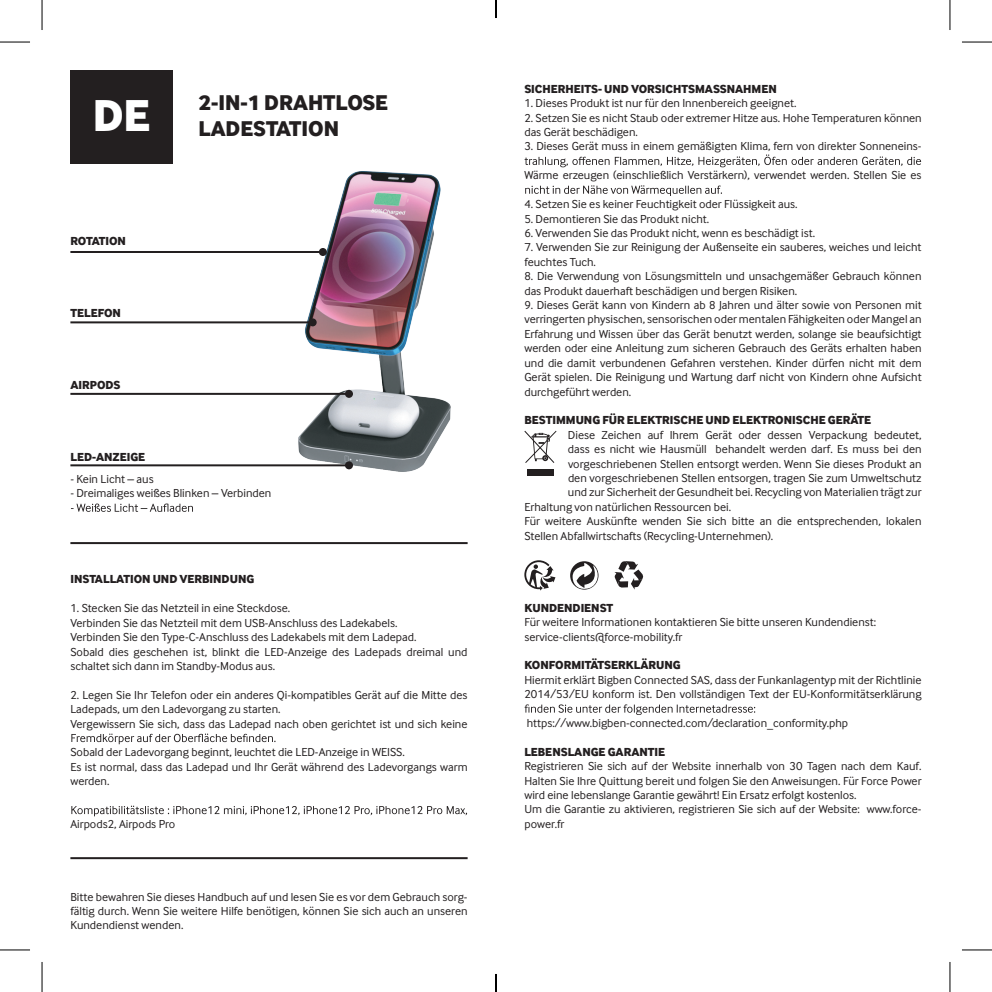
<style>
.page{position:relative;width:992px;height:992px;background:#fff}
.page>*{position:absolute;margin:0;border:0;box-sizing:border-box;transform-origin:0 0}
.t1{font:800 22px/26.4px "Inter Face";color:#231f20}
.t2{font:12px/14.4px "Inter Face";color:#231f20}
.t3{font:800 12px "Inter Face";color:#231f20}
</style>
<div class="page">
<svg style="left:71px;top:733px;width:204px;height:11px"></svg>
<svg style="left:71px;top:805px;width:396px;height:11px"></svg>
<div style="left:527px;top:469px;width:26px;height:7px;background:#231f20"></div>
<svg style="left:524px;top:430px;width:32px;height:33px"></svg>
<div style="left:70px;top:70px;width:103px;height:94px;background:#231f20"></div>
<svg style="left:71px;top:503px;width:122px;height:8px"></svg>
<img style="left:276px;top:171px;width:175px;height:301px">
<hr style="left:70px;top:251px;width:253px;height:2px;background:#231f20">
<div style="left:319px;top:248px;width:8px;height:8px;background:#231f20;border-radius:50%"></div>
<hr style="left:70px;top:321px;width:242px;height:2px;background:#231f20">
<div style="left:308px;top:318px;width:8px;height:8px;background:#231f20;border-radius:50%"></div>
<hr style="left:70px;top:393px;width:279px;height:2px;background:#231f20">
<div style="left:345px;top:390px;width:8px;height:8px;background:#231f20;border-radius:50%"></div>
<hr style="left:70px;top:464px;width:279px;height:2px;background:#231f20">
<div style="left:345px;top:461px;width:8px;height:8px;background:#231f20;border-radius:50%"></div>
<svg style="left:524px;top:154px;width:396px;height:13px"></svg>
<svg style="left:525px;top:185px;width:196px;height:11px"></svg>
<svg style="left:524px;top:704px;width:231px;height:10px"></svg>
<hr style="left:70px;top:856px;width:397px;height:2px;background:#231f20">
<hr style="left:70px;top:542px;width:397px;height:2px;background:#231f20">
<svg style="left:570px;top:561px;width:29px;height:29px"></svg>
<svg style="left:614px;top:561px;width:30px;height:28px"></svg>
<svg style="left:524px;top:560px;width:31px;height:30px"></svg>
<hr style="left:0;top:42px;width:30px;height:1px;background:#000">
<hr style="left:961px;top:42px;width:30px;height:1px;background:#000">
<hr style="left:0;top:949px;width:30px;height:1px;background:#000">
<hr style="left:961px;top:949px;width:30px;height:1px;background:#000">
<hr style="left:42px;top:0;width:1px;height:30px;background:#000">
<hr style="left:42px;top:961px;width:1px;height:30px;background:#000">
<hr style="left:949px;top:0;width:1px;height:30px;background:#000">
<hr style="left:949px;top:961px;width:1px;height:30px;background:#000">
<svg style="left:495px;top:0;width:1px;height:18px"></svg>
<svg style="left:495px;top:974px;width:1px;height:17px"></svg>
<h1 class="t1" style="left:93px;top:89px;width:297px;text-indent:106px">2-IN-1 DRAHTLOSE<br><sup>DE</sup> LADESTATION</h1>
<p class="t3" style="left:70px;top:233px;width:57px">ROTATION</p>
<p class="t3" style="left:70px;top:305px;width:52px">TELEFON</p>
<p class="t3" style="left:70px;top:377px;width:52px">AIRPODS</p>
<p class="t3" style="left:70px;top:449px;width:76px">LED-ANZEIGE</p>
<p class="t2" style="left:70px;top:471px;width:85px">- Kein Licht – aus</p>
<p class="t2" style="left:70px;top:486px;width:202px">- Dreimaliges weißes Blinken – Verbinden</p>
<p class="t3" style="left:70px;top:572px;width:185px">INSTALLATION UND VERBINDUNG</p>
<p class="t2" style="left:70px;top:600px;width:398px">1. Stecken Sie das Netzteil in eine Steckdose.<br>Verbinden Sie das Netzteil mit dem USB-Anschluss des Ladekabels.<br>Verbinden Sie den Type-C-Anschluss des Ladekabels mit dem Ladepad.<br>Sobald dies geschehen ist, blinkt die LED-Anzeige des Ladepads dreimal und schaltet sich dann im Standby-Modus aus.</p>
<p class="t2" style="left:70px;top:687px;width:398px">2. Legen Sie Ihr Telefon oder ein anderes Qi-kompatibles Gerät auf die Mitte des<br>Ladepads, um den Ladevorgang zu starten.<br>Vergewissern Sie sich, dass das Ladepad nach oben gerichtet ist und sich keine</p>
<p class="t2" style="left:70px;top:744px;width:398px">Sobald der Ladevorgang beginnt, leuchtet die LED-Anzeige in WEISS.<br>Es ist normal, dass das Ladepad und Ihr Gerät während des Ladevorgangs warm werden.</p>
<p class="t2" style="left:70px;top:816px;width:106px">Airpods2, Airpods Pro</p>
<p class="t2" style="left:70px;top:888px;width:398px;text-align:justify">Bitte bewahren Sie dieses Handbuch auf und lesen Sie es vor dem Gebrauch sorg&shy;fältig durch. Wenn Sie weitere Hilfe benötigen, können Sie sich auch an unseren Kundendienst wenden.</p>
<p class="t3" style="left:524px;top:81px;width:254px">SICHERHEITS- UND VORSICHTSMASSNAHMEN</p>
<p class="t2" style="left:524px;top:96px;width:273px">1. Dieses Produkt ist nur für den Innenbereich geeignet.</p>
<p class="t2" style="left:524px;top:110px;width:399px">2. Setzen Sie es nicht Staub oder extremer Hitze aus. Hohe Temperaturen können das Gerät beschädigen.</p>
<p class="t2" style="left:524px;top:139px;width:398px">3. Dieses Gerät muss in einem gemäßigten Klima, fern von direkter Sonneneins-</p>
<p class="t2" style="left:524px;top:168px;width:398px">Wärme erzeugen (einschließlich Verstärkern), verwendet werden. Stellen Sie es</p>
<p class="t2" style="left:524px;top:197px;width:274px">4. Setzen Sie es keiner Feuchtigkeit oder Flüssigkeit aus.</p>
<p class="t2" style="left:524px;top:211px;width:186px">5. Demontieren Sie das Produkt nicht.</p>
<p class="t2" style="left:524px;top:225px;width:292px">6. Verwenden Sie das Produkt nicht, wenn es beschädigt ist.</p>
<p class="t2" style="left:524px;top:240px;width:398px">7. Verwenden Sie zur Reinigung der Außenseite ein sauberes, weiches und leicht feuchtes Tuch.</p>
<p class="t2" style="left:524px;top:269px;width:398px">8. Die Verwendung von Lösungsmitteln und unsachgemäßer Gebrauch können das Produkt dauerhaft beschädigen und bergen Risiken.</p>
<p class="t2" style="left:524px;top:297px;width:398px;text-align:justify">9. Dieses Gerät kann von Kindern ab 8 Jahren und älter sowie von Personen mit verringerten physischen, sensorischen oder mentalen Fähigkeiten oder Mangel an Erfahrung und Wissen über das Gerät benutzt werden, solange sie beaufsichtigt werden oder eine Anleitung zum sicheren Gebrauch des Geräts erhalten haben und die damit verbundenen Gefahren verstehen. Kinder dürfen nicht mit dem Gerät spielen. Die Reinigung und Wartung darf nicht von Kindern ohne Aufsicht durchgeführt werden.</p>
<p class="t3" style="left:524px;top:413px;width:348px">BESTIMMUNG FÜR ELEKTRISCHE UND ELEKTRONISCHE GERÄTE</p>
<p class="t2" style="left:567px;top:427px;width:355px">Diese Zeichen auf Ihrem Gerät oder dessen Verpackung bedeutet,</p>
<p class="t2" style="left:567px;top:441px;width:355px">dass es nicht wie Hausmüll behandelt werden darf. Es muss bei den</p>
<p class="t2" style="left:567px;top:456px;width:355px">vorgeschriebenen Stellen entsorgt werden. Wenn Sie dieses Produkt an</p>
<p class="t2" style="left:567px;top:470px;width:355px">den vorgeschriebenen Stellen entsorgen, tragen Sie zum Umweltschutz</p>
<p class="t2" style="left:567px;top:485px;width:355px">und zur Sicherheit der Gesundheit bei. Recycling von Materialien trägt zur</p>
<p class="t2" style="left:524px;top:499px;width:208px">Erhaltung von natürlichen Ressourcen bei.</p>
<p class="t2" style="left:524px;top:513px;width:398px">Für weitere Auskünfte wenden Sie sich bitte an die entsprechenden, lokalen</p>
<p class="t2" style="left:524px;top:528px;width:250px">Stellen Abfallwirtschafts (Recycling-Unternehmen).</p>
<p class="t3" style="left:524px;top:600px;width:90px">KUNDENDIENST</p>
<p class="t2" style="left:524px;top:614px;width:353px">Für weitere Informationen kontaktieren Sie bitte unseren Kundendienst: service-clients@force-mobility.fr</p>
<p class="t3" style="left:524px;top:657px;width:158px">KONFORMITÄTSERKLÄRUNG</p>
<p class="t2" style="left:524px;top:672px;width:398px">Hiermit erklärt Bigben Connected SAS, dass der Funkanlagentyp mit der Richtlinie<br>2014/53/EU konform ist. Den vollständigen Text der EU-Konformitätserklärung</p>
<p class="t2" style="left:526px;top:715px;width:323px">https://www.bigben-connected.com/declaration_conformity.php</p>
<p class="t3" style="left:524px;top:744px;width:142px">LEBENSLANGE GARANTIE</p>
<p class="t2" style="left:524px;top:758px;width:398px">Registrieren Sie sich auf der Website innerhalb von 30 Tagen nach dem Kauf.<br>Halten Sie Ihre Quittung bereit und folgen Sie den Anweisungen. Für Force Power wird eine lebenslange Garantie gewährt! Ein Ersatz erfolgt kostenlos.<br>Um die Garantie zu aktivieren, registrieren Sie sich auf der Website: www.force&shy;power.fr</p>
</div>
